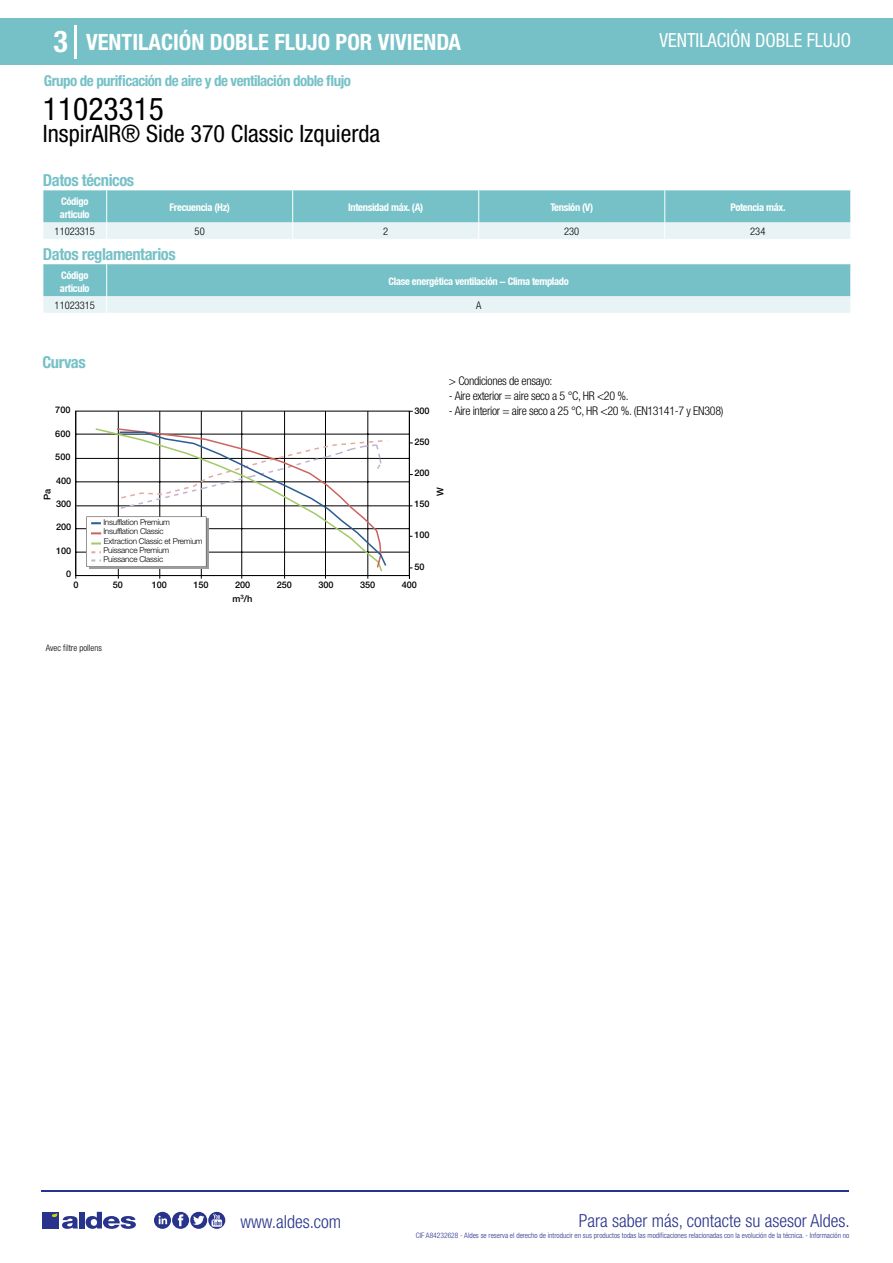
<style>
.page{position:relative;width:893px;height:1263px;background:#fff}
.page>*{position:absolute;margin:0;border:0;box-sizing:border-box;transform-origin:0 0}
.t1{font:condensed 31.5px "Helvetica Neue LT Std";color:#000}
.t2{font:700 condensed 30px "Helvetica Neue LT Std";color:#fff}
.t3{font:condensed 24px "Helvetica Neue LT Std";color:#000}
.t4{font:700 condensed 22.5px "Helvetica Neue LT Std";color:#fff}
.t5{font:condensed 19.5px "Helvetica Neue LT Std";color:#fff;scale:.95 1}
.t6{font:300 condensed 18px "Helvetica Neue";color:#28348b}
.t7{font:700 condensed 16.5px "Helvetica Neue LT Std";letter-spacing:-.025em;color:#76c1c7}
.t8{font:700 condensed 15px "Helvetica Neue LT Std";letter-spacing:-.035em;color:#76c1c7}
.t9{font:300 condensed 12px "Helvetica Neue LT Std";letter-spacing:-.025em;color:#000}
.t10{font:700 condensed 10.5px/13.5px "Helvetica Neue";letter-spacing:-.03em;color:#fff}
.t11{font:300 condensed 10.5px "Helvetica Neue";color:#000}
.t12{font:500 9.3px "Helvetica Neue";color:#000}
.t13{font:500 9.15px "Helvetica Neue";color:#000}
.t14{font:300 condensed 9px "Helvetica Neue";color:#000}
.t15{font:300 8.1px/9.1px "Helvetica Neue";letter-spacing:-.025em;color:#000}
.t16{font:300 condensed 7.5px "Helvetica Neue";color:#28348b}
</style>
<div class="page">
<div style="left:0;top:18px;width:893px;height:46px;background:#76c1c7"></div>
<hr style="left:74px;top:25px;width:2px;height:33px;background:#fff">
<hr style="left:41px;top:1190px;width:808px;height:1px;background:#28348b">
<svg style="left:154px;top:1212px;width:71px;height:17px"></svg>
<div style="left:42px;top:1212px;width:17px;height:16px;background:#28348b"></div>
<div style="left:79px;top:1212px;width:5px;height:16px;background:#28348b"></div>
<svg style="left:86px;top:1212px;width:50px;height:17px"></svg>
<svg style="left:52px;top:1213px;width:26px;height:16px"></svg>
<svg style="left:43px;top:190px;width:808px;height:49px;background:#9ed2d7"></svg>
<svg style="left:43px;top:264px;width:808px;height:49px;background:#9ed2d7"></svg>
<div style="left:75px;top:411px;width:335px;height:165px;border:1px solid #000"></div>
<hr style="left:76px;top:434px;width:333px;height:1px;background:#000">
<hr style="left:76px;top:458px;width:333px;height:1px;background:#000">
<hr style="left:76px;top:482px;width:333px;height:1px;background:#000">
<hr style="left:76px;top:528px;width:333px;height:1px;background:#000">
<hr style="left:76px;top:552px;width:333px;height:1px;background:#000">
<hr style="left:118px;top:411px;width:1px;height:168px;background:#000">
<hr style="left:160px;top:411px;width:1px;height:168px;background:#000">
<hr style="left:201px;top:411px;width:1px;height:168px;background:#000">
<hr style="left:241px;top:411px;width:1px;height:168px;background:#000">
<hr style="left:284px;top:411px;width:1px;height:168px;background:#000">
<hr style="left:325px;top:411px;width:1px;height:168px;background:#000">
<hr style="left:368px;top:411px;width:1px;height:168px;background:#000">
<hr style="left:75px;top:411px;width:1px;height:168px;background:#000">
<hr style="left:409px;top:411px;width:1px;height:168px;background:#000">
<hr style="left:76px;top:506px;width:336px;height:1px;background:#000">
<svg style="left:86px;top:427px;width:303px;height:146px"></svg>
<h2 class="t2" style="left:54px;top:24px;width:16px">3</h2>
<h3 class="t4" style="left:86px;top:28px;width:376px">VENTILACIÓN DOBLE FLUJO POR VIVIENDA</h3>
<h3 class="t5" style="left:660px;top:29px;width:203px">VENTILACIÓN DOBLE FLUJO</h3>
<h3 class="t8" style="left:44px;top:71px;width:309px">Grupo de purificación de aire y de ventilación doble flujo</h3>
<h1 class="t1" style="left:43px;top:91px;width:122px">11023315</h1>
<h3 class="t3" style="left:43px;top:120px;width:339px">InspirAIR® Side 370 Classic Izquierda</h3>
<h3 class="t7" style="left:43px;top:170px;width:93px">Datos técnicos</h3>
<h3 class="t10" style="left:60px;top:194px;width:31px">Código articulo</h3>
<h3 class="t10" style="left:169px;top:201px;width:62px">Frecuencia (Hz)</h3>
<h3 class="t10" style="left:348px;top:201px;width:77px">Intensidad máx. (A)</h3>
<h3 class="t10" style="left:550px;top:201px;width:44px">Tensión (V)</h3>
<h3 class="t10" style="left:730px;top:201px;width:57px">Potencia máx.</h3>
<h3 class="t11" style="left:55px;top:225px;width:42px">11023315</h3>
<h3 class="t11" style="left:195px;top:225px;width:12px">50</h3>
<h3 class="t11" style="left:383px;top:225px;width:7px">2</h3>
<h3 class="t11" style="left:564px;top:225px;width:17px">230</h3>
<h3 class="t11" style="left:750px;top:225px;width:17px">234</h3>
<h3 class="t7" style="left:43px;top:244px;width:134px">Datos reglamentarios</h3>
<h3 class="t10" style="left:60px;top:268px;width:31px">Código articulo</h3>
<h3 class="t10" style="left:389px;top:275px;width:182px">Clase energética ventilación - Clima templado</h3>
<h3 class="t11" style="left:55px;top:299px;width:42px">11023315</h3>
<h3 class="t11" style="left:476px;top:299px;width:7px">A</h3>
<h3 class="t7" style="left:43px;top:352px;width:45px">Curvas</h3>
<p class="t13" style="left:55px;top:405px;width:17px">700</p>
<p class="t13" style="left:55px;top:428px;width:17px">600</p>
<p class="t13" style="left:55px;top:451px;width:17px">500</p>
<p class="t13" style="left:56px;top:475px;width:17px">400</p>
<p class="t13" style="left:414px;top:405px;width:17px">300</p>
<p class="t13" style="left:414px;top:436px;width:17px">250</p>
<p class="t13" style="left:414px;top:467px;width:17px">200</p>
<h3 class="t9" style="left:449px;top:374px;width:105px">&gt; Condiciones de ensayo:</h3>
<h3 class="t9" style="left:449px;top:389px;width:181px">- Aire exterior = aire seco a 5 °C, HR &lt;20 %.</h3>
<h3 class="t9" style="left:449px;top:404px;width:276px">- Aire interior = aire seco a 25 °C, HR &lt;20 %. (EN13141-7 y EN308)</h3>
<p class="t12" style="left:42px;top:500px;width:13px;rotate:-90deg">Pa</p>
<p class="t12" style="left:435px;top:496px;width:10px;rotate:-90deg">W</p>
<p class="t13" style="left:56px;top:498px;width:17px">300</p>
<p class="t13" style="left:414px;top:498px;width:17px">150</p>
<p class="t13" style="left:56px;top:522px;width:17px">200</p>
<p class="t13" style="left:56px;top:545px;width:17px">100</p>
<p class="t13" style="left:66px;top:569px;width:7px">0</p>
<p class="t15" style="left:103px;top:518px;width:68px">Insufflation Premium<br>Insufflation Classic</p>
<p class="t15" style="left:103px;top:545px;width:67px">Puissance Premium<br>Puissance Classic</p>
<p class="t15" style="left:104px;top:536px;width:100px">Extraction Classic et Premium</p>
<p class="t13" style="left:414px;top:530px;width:17px">100</p>
<p class="t13" style="left:414px;top:561px;width:12px">50</p>
<p class="t13" style="left:74px;top:579px;width:7px">0</p>
<p class="t13" style="left:113px;top:579px;width:12px">50</p>
<p class="t13" style="left:152px;top:579px;width:17px">100</p>
<p class="t13" style="left:193px;top:579px;width:17px">150</p>
<p class="t13" style="left:235px;top:579px;width:17px">200</p>
<p class="t13" style="left:277px;top:579px;width:17px">250</p>
<p class="t13" style="left:318px;top:579px;width:17px">300</p>
<p class="t13" style="left:360px;top:579px;width:17px">350</p>
<p class="t13" style="left:402px;top:579px;width:17px">400</p>
<p class="t12" style="left:233px;top:594px;width:21px">m<sup>3</sup>/h</p>
<p class="t14" style="left:46px;top:643px;width:57px">Avec filtre pollens</p>
<h3 class="t6" style="left:240px;top:1211px;width:102px">www.aldes.com</h3>
<h3 class="t6" style="left:579px;top:1211px;width:272px">Para saber más, contacte su asesor Aldes.</h3>
<p class="t16" style="left:416px;top:1230px;width:435px">CIF A84232628 - Aldes se reserva el derecho de introducir en sus productos todas las modificaciones relacionadas con la evolución de la técnica. - Información no</p>
</div>
